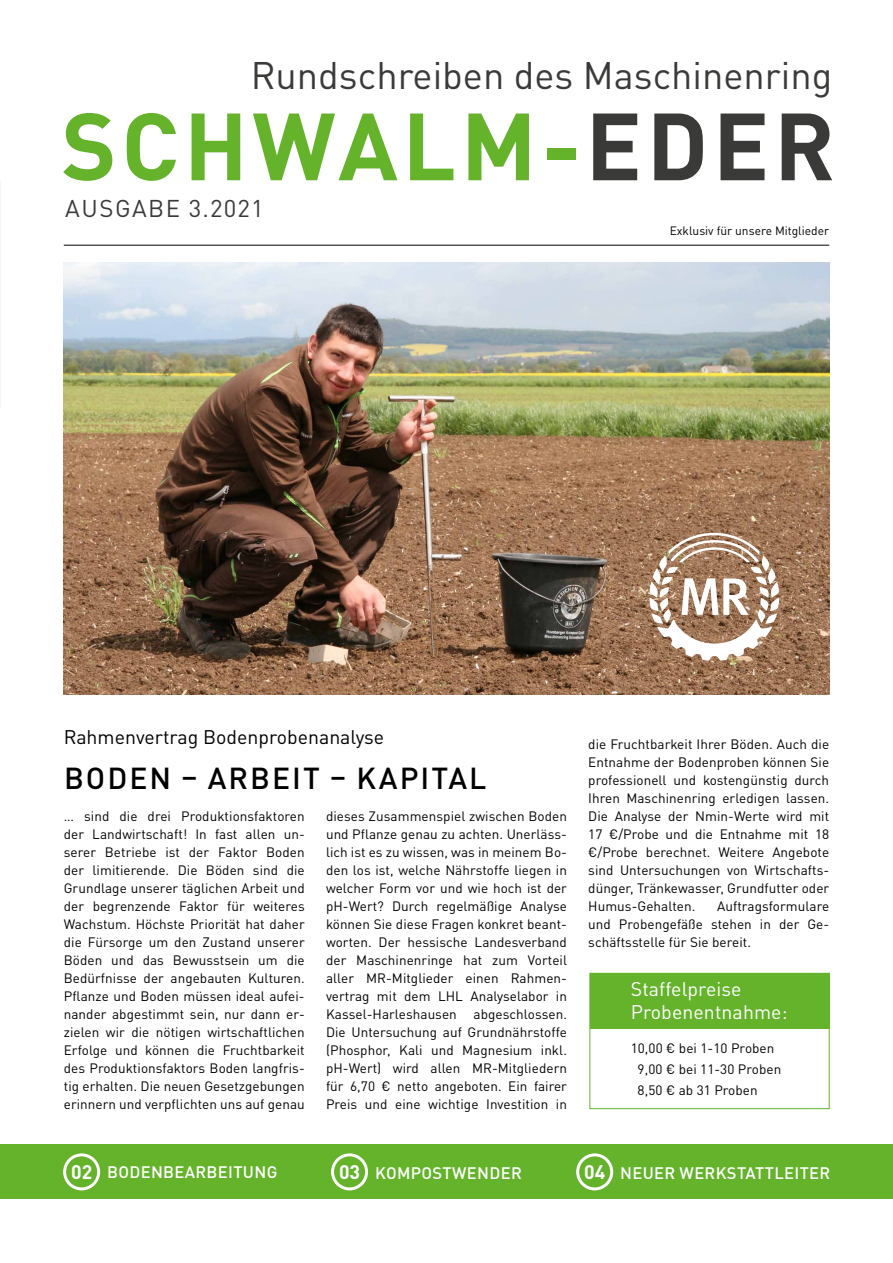
<style>
.page{position:relative;width:893px;height:1263px;background:#fff}
.page>*{position:absolute;margin:0;border:0;box-sizing:border-box;transform-origin:0 0}
.t1{font:700 93.75px "DIN Pro";letter-spacing:.045em;color:#64b32b}
.t2{font:37.95px "DIN Pro";color:#3a3a39}
.t3{font:500 30px "DIN Pro";letter-spacing:.065em;color:#000}
.t4{font:24px "DIN Pro";letter-spacing:.065em;color:#3a3a39}
.t5{font:19.5px "DIN Pro";color:#000}
.t6{font:19.5px/22.5px "DIN Pro";letter-spacing:.005em;color:#fff}
.t7{font:500 16.5px "DIN Pro";letter-spacing:.02em;color:#fff}
.t8{font:13.5px/18px "DIN Pro";letter-spacing:.005em;color:#000;text-align:justify}
.t9{font:12px "DIN Pro";color:#000}
.s1{color:#3a3a39}
.s2{font-weight:700;font-size:19.5px}
</style>
<div class="page">
<div style="left:590px;top:973px;width:239px;height:55px;background:#64b32b"></div>
<img style="left:64px;top:263px;width:765px;height:432px">
<div style="left:0;top:1145px;width:893px;height:54px;background:#64b32b"></div>
<hr style="left:64px;top:245px;width:765px;height:1px;background:#000">
<div style="left:331px;top:1153px;width:37px;height:37px;border:3px solid #fff;border-radius:50%"></div>
<div style="left:576px;top:1153px;width:37px;height:37px;border:3px solid #fff;border-radius:50%"></div>
<div style="left:63px;top:1153px;width:37px;height:37px;border:3px solid #fff;border-radius:50%"></div>
<div style="left:589px;top:973px;width:241px;height:136px;border:1px solid #64b32b"></div>
<svg style="left:649px;top:533px;width:130px;height:128px"></svg>
<h2 class="t2" style="left:251px;top:45px;width:583px">Rundschreiben des Maschinenring</h2>
<h1 class="t1" style="left:61px;top:68px;width:775px">SCHWALM-<span class="s1">EDER</span></h1>
<h3 class="t4" style="left:65px;top:189px;width:200px">AUSGABE 3.2021</h3>
<p class="t9" style="left:670px;top:222px;width:161px">Exklusiv für unsere Mitglieder</p>
<h3 class="t5" style="left:64px;top:722px;width:322px">Rahmenvertrag Bodenprobenanalyse</h3>
<h3 class="t3" style="left:64px;top:754px;width:424px">BODEN – ARBEIT – KAPITAL</h3>
<p class="t8" style="left:64px;top:806px;width:242px">… sind die drei Produktionsfaktoren der Landwirtschaft! In fast allen un&shy;serer Betriebe ist der Faktor Boden der limitierende. Die Böden sind die Grundlage unserer täglichen Arbeit und der begrenzende Faktor für weiteres Wachstum. Höchste Priorität hat daher die Fürsorge um den Zustand unserer Böden und das Bewusstsein um die Bedürfnisse der angebauten Kulturen.<br>Pflanze und Boden müssen ideal aufei&shy;nander abgestimmt sein, nur dann er&shy;zielen wir die nötigen wirtschaftlichen Erfolge und können die Fruchtbarkeit des Produktionsfaktors Boden langfris&shy;tig erhalten. Die neuen Gesetzgebungen erinnern und verpflichten uns auf genau</p>
<p class="t8" style="left:326px;top:806px;width:242px">dieses Zusammenspiel zwischen Boden und Pflanze genau zu achten. Unerläss&shy;lich ist es zu wissen, was in meinem Bo&shy;den los ist, welche Nährstoffe liegen in welcher Form vor und wie hoch ist der pH-Wert? Durch regelmäßige Analyse können Sie diese Fragen konkret beant&shy;worten. Der hessische Landesverband der Maschinenringe hat zum Vorteil aller MR-Mitglieder einen Rahmen&shy;vertrag mit dem LHL Analyselabor in Kassel-Harleshausen abgeschlossen.<br>Die Untersuchung auf Grundnährstoffe (Phosphor, Kali und Magnesium inkl. pH-Wert) wird allen MR-Mitgliedern für 6,70 € netto angeboten. Ein fairer Preis und eine wichtige Investition in</p>
<p class="t8" style="left:588px;top:733px;width:242px">die Fruchtbarkeit Ihrer Böden. Auch die Entnahme der Bodenproben können Sie professionell und kostengünstig durch Ihren Maschinenring erledigen lassen.<br>Die Analyse der Nmin-Werte wird mit 17 €/Probe und die Entnahme mit 18 €/Probe berechnet. Weitere Angebote sind Untersuchungen von Wirtschafts&shy;dünger, Tränkewasser, Grundfutter oder Humus-Gehalten.</p>
<p class="t8" style="left:588px;top:895px;width:242px;text-indent:129px">Auftragsformulare und Probengefäße stehen in der Ge&shy;schäftsstelle für Sie bereit.</p>
<h3 class="t6" style="left:631px;top:976px;width:158px">Staffelpreise<br>Probenentnahme:</h3>
<p class="t8" style="left:638px;top:1036px;width:145px;line-height:21px;text-align:left;text-indent:-7px">10,00 € bei 1-10 Proben<br>9,00 € bei 11-30 Proben<br>8,50 € ab 31 Proben</p>
<p class="t7" style="left:71px;top:1158px;width:208px"><span class="s2">02</span> BODENBEARBEITUNG</p>
<p class="t7" style="left:339px;top:1159px;width:184px"><span class="s2">03</span> KOMPOSTWENDER</p>
<p class="t7" style="left:584px;top:1159px;width:248px"><span class="s2">04</span> NEUER WERKSTATTLEITER</p>
</div>
